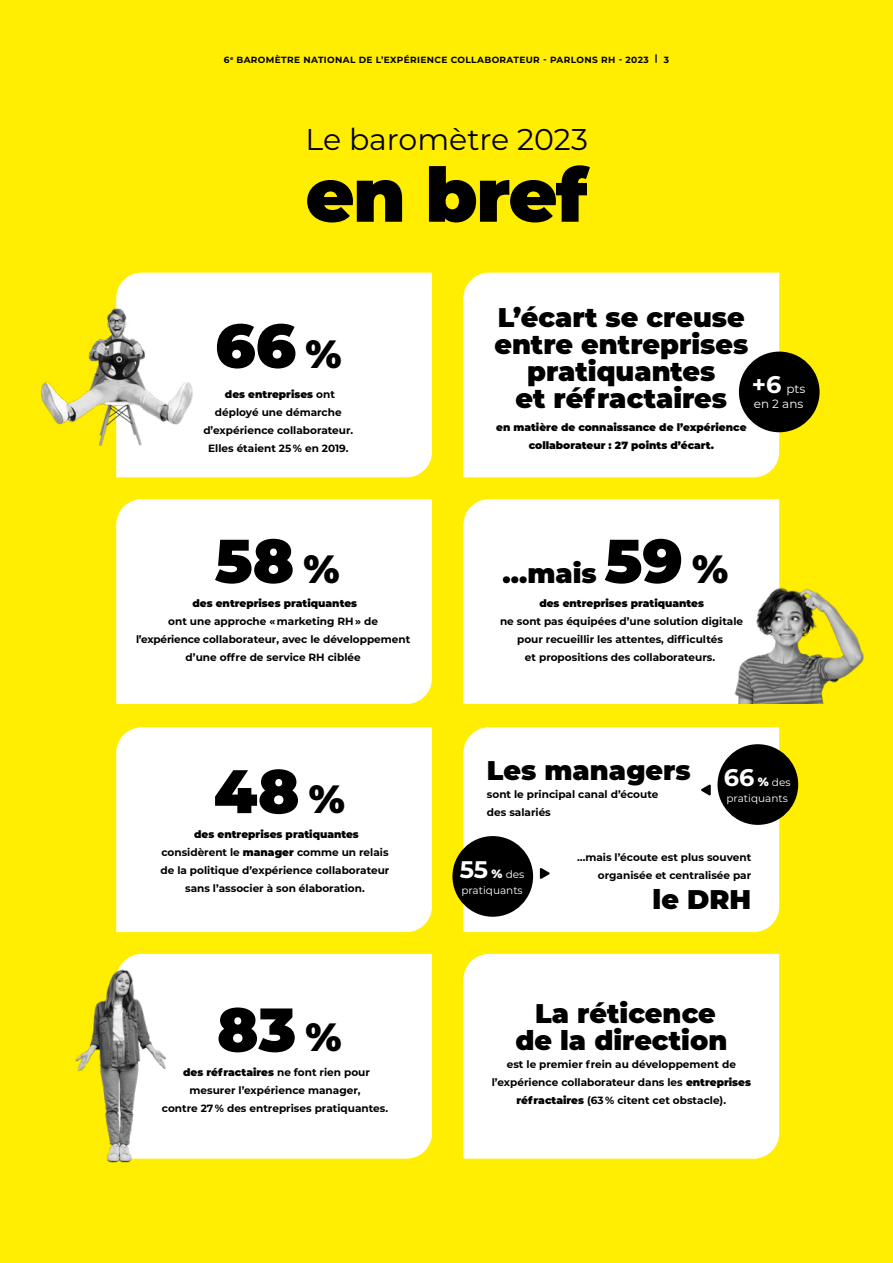
<style>
.page{position:relative;width:893px;height:1263px;background:#fe0}
.page>*{position:absolute;margin:0;border:0;box-sizing:border-box;transform-origin:0 0}
.t1{font:900 75px "Montserrat";letter-spacing:-.02em;color:#000}
.t2{font:900 61.35px "Montserrat";color:#000}
.t3{font:30px "Montserrat";color:#000}
.t4{font:900 27px/27px "Montserrat";color:#000;text-align:center}
.t5{font:12px/15px "Montserrat";color:#fff}
.t6{font:700 10.5px/18px "Montserrat";color:#000;text-align:center}
.t7{font:900 10.5px/18px "Montserrat";color:#000;text-align:center}
.t8{font:10.5px/16.5px "Montserrat";color:#fff}
.t9{font:700 9px "Montserrat";letter-spacing:.04em;color:#000}
.s1{font-size:39.45px}
.s2{font-weight:900}
.s3{font-weight:700;font-size:24px}
.s4{font-weight:900;font-size:12px}
</style>
<div class="page">
<div style="left:116px;top:273px;width:316px;height:204px;background:#fff"></div>
<div style="left:116px;top:727px;width:316px;height:205px;background:#fff"></div>
<div style="left:116px;top:499px;width:316px;height:205px;background:#fff"></div>
<div style="left:129px;top:954px;width:303px;height:205px;background:#fff"></div>
<div style="left:463px;top:273px;width:316px;height:204px;background:#fff"></div>
<div style="left:463px;top:727px;width:316px;height:205px;background:#fff"></div>
<div style="left:463px;top:499px;width:316px;height:205px;background:#fff"></div>
<div style="left:463px;top:954px;width:316px;height:205px;background:#fff"></div>
<div style="left:739px;top:352px;width:81px;height:80px;background:#000;border-radius:50%"></div>
<div style="left:717px;top:744px;width:81px;height:81px;background:#000;border-radius:50%"></div>
<div style="left:452px;top:836px;width:81px;height:81px;background:#000;border-radius:50%"></div>
<img style="left:41px;top:290px;width:165px;height:160px">
<div style="left:126px;top:597px;width:294px;height:94px;background:#fff"></div>
<div style="left:138px;top:828px;width:274px;height:80px;background:#fff"></div>
<div style="left:138px;top:1066px;width:274px;height:80px;background:#fff"></div>
<div style="left:483px;top:597px;width:274px;height:81px;background:#fff"></div>
<svg style="left:540px;top:868px;width:10px;height:11px"></svg>
<svg style="left:701px;top:784px;width:10px;height:12px"></svg>
<img style="left:663px;top:558px;width:201px;height:146px">
<img style="left:75px;top:957px;width:110px;height:206px">
<p class="t9" style="left:224px;top:53px;width:447px">6<sup>e</sup> BAROMÈTRE NATIONAL DE L’EXPÉRIENCE COLLABORATEUR - PARLONS RH - 2023 | 3</p>
<h3 class="t3" style="left:306px;top:119px;width:284px">Le baromètre 2023</h3>
<h1 class="t1" style="left:306px;top:139px;width:284px">en bref</h1>
<h2 class="t2" style="left:215px;top:300px;width:128px">66 <span class="s1">%</span></h2>
<p class="t6" style="left:203px;top:384px;width:151px"><span class="s2">des entreprises</span> ont déployé une démarche d’expérience collaborateur.<br>Elles étaient 25 % en 2019.</p>
<h2 class="t2" style="left:215px;top:515px;width:126px">58 <span class="s1">%</span></h2>
<p class="t7" style="left:192px;top:594px;width:166px">des entreprises pratiquantes</p>
<p class="t6" style="left:136px;top:612px;width:276px">ont une approche « marketing RH » de l’expérience collaborateur, avec le développement d’une offre de service RH ciblée</p>
<h2 class="t2" style="left:214px;top:745px;width:133px">48 <span class="s1">%</span></h2>
<p class="t6" style="left:160px;top:824px;width:230px"><span class="s2">des entreprises pratiquantes </span>considèrent le <span class="s2">manager</span> comme un relais de la politique d’expérience collaborateur sans l’associer à son élaboration.</p>
<h2 class="t2" style="left:217px;top:983px;width:126px">83 <span class="s1">%</span></h2>
<p class="t6" style="left:162px;top:1063px;width:228px"><span class="s2">des réfractaires</span> ne font rien pour mesurer l’expérience manager,<br>contre 27 % des entreprises pratiquantes.</p>
<h3 class="t4" style="left:494px;top:302px;width:255px">L’écart se creuse entre entreprises pratiquantes<br>et réfractaires</h3>
<p class="t7" style="left:496px;top:417px;width:252px">en matière de connaissance de l’expérience collaborateur : 27 points d’écart.</p>
<p class="t5" style="left:752px;top:381px;width:55px"><span class="s3">+6</span> pts en 2 ans</p>
<h3 class="t4" style="left:502px;top:558px;width:96px">…mais</h3>
<h2 class="t2" style="left:604px;top:515px;width:125px">59 <span class="s1">%</span></h2>
<p class="t7" style="left:539px;top:594px;width:166px">des entreprises pratiquantes</p>
<p class="t6" style="left:500px;top:612px;width:245px">ne sont pas équipées d’une solution digitale pour recueillir les attentes, difficultés<br>et propositions des collaborateurs.</p>
<h3 class="t4" style="left:487px;top:755px;width:205px">Les managers</h3>
<p class="t6" style="left:487px;top:785px;width:173px;text-align:left">sont le principal canal d’écoute des salariés</p>
<p class="t6" style="left:577px;top:848px;width:176px;text-align:right">…mais l’écoute est plus souvent organisée et centralisée par</p>
<h3 class="t4" style="left:653px;top:884px;width:100px">le DRH</h3>
<p class="t8" style="left:724px;top:773px;width:68px"><span class="s3">66</span> <span class="s4">%</span> des pratiquants</p>
<p class="t8" style="left:460px;top:865px;width:66px"><span class="s3">55</span> <span class="s4">%</span> des pratiquants</p>
<h3 class="t4" style="left:515px;top:998px;width:213px">La réticence de la direction</h3>
<p class="t6" style="left:492px;top:1054px;width:261px">est le premier frein au développement de l’expérience collaborateur dans les <span class="s2">entreprises réfractaires</span> (63 % citent cet obstacle).</p>
</div>
